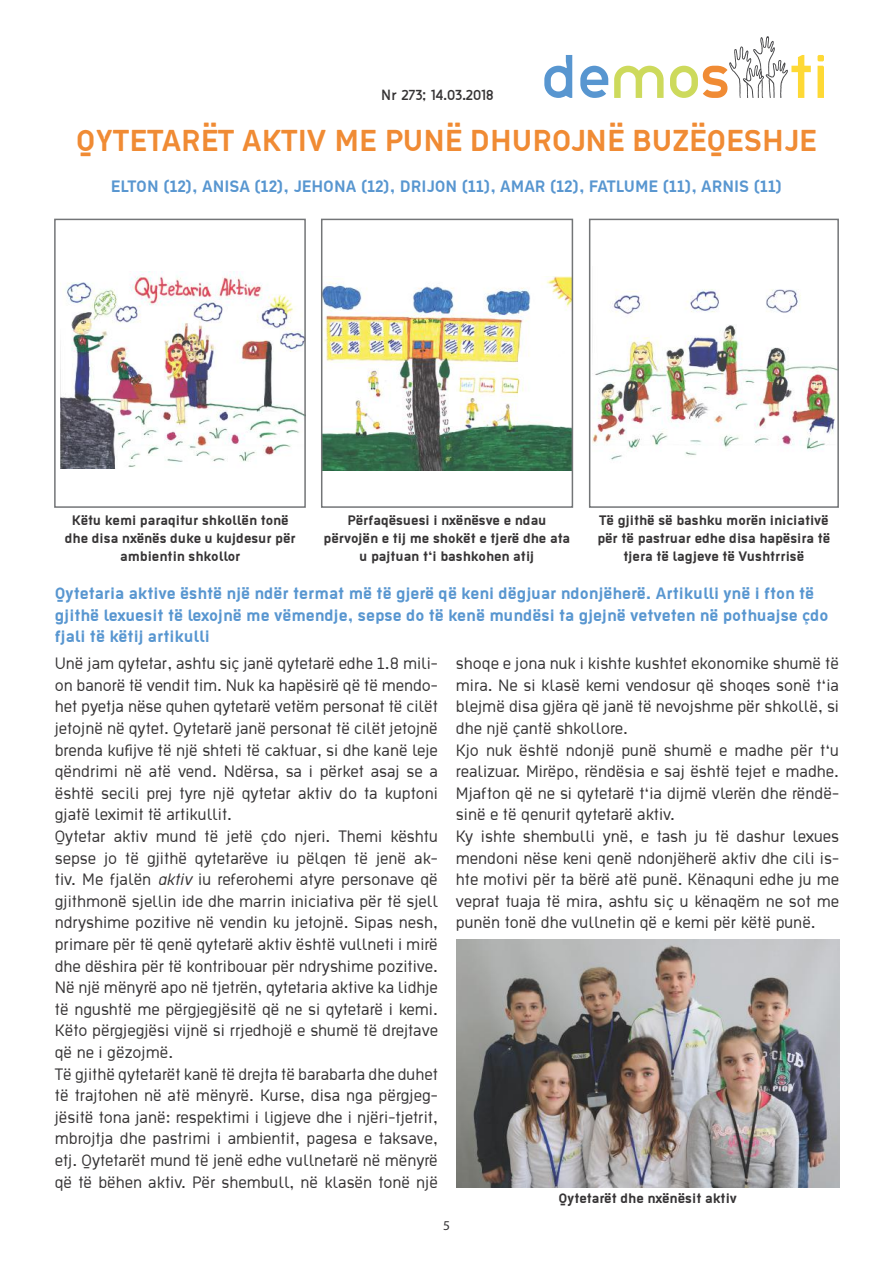
<style>
.page{position:relative;width:893px;height:1263px;background:#fff}
.page>*{position:absolute;margin:0;border:0;box-sizing:border-box;transform-origin:0 0}
.t1{font:700 33px "Ekstropia";color:#f08b34}
.t2{font:18px/21.6px "Ekstropia";color:#363435}
.t3{font:700 18px/21.6px "Ekstropia";color:#5896d0}
.t4{font:700 15px/18px "Ekstropia";color:#363435;text-align:center}
.t5{font:13.5px "Thelbi Kujtesa";color:#363435}
.t6{font:13.5px "Myriad Pro";color:#363435}
.s1{font-style:italic}
</style>
<div class="page">
<svg style="left:544px;top:55px;width:28px;height:43px"></svg>
<svg style="left:580px;top:66px;width:28px;height:32px"></svg>
<svg style="left:614px;top:66px;width:50px;height:32px"></svg>
<svg style="left:817px;top:55px;width:7px;height:43px"></svg>
<svg style="left:670px;top:36px;width:141px;height:62px"></svg>
<img style="left:324px;top:276px;width:246px;height:195px">
<div style="left:321px;top:219px;width:252px;height:289px;border:2px solid #737577"></div>
<img style="left:457px;top:940px;width:382px;height:248px">
<img style="left:60px;top:271px;width:243px;height:198px">
<div style="left:54px;top:219px;width:252px;height:289px;border:2px solid #737577"></div>
<img style="left:593px;top:289px;width:243px;height:171px">
<div style="left:589px;top:219px;width:250px;height:289px;border:2px solid #737577"></div>
<p class="t5" style="left:381px;top:85px;width:114px">Nr 273; 14.03.2018</p>
<h1 class="t1" style="left:76px;top:121px;width:742px">QYTETARËT AKTIV ME PUNË DHUROJNË BUZËQESHJE</h1>
<p class="t3" style="left:111px;top:175px;width:673px">ELTON (12), ANISA (12), JEHONA (12), DRIJON (11), AMAR (12), FATLUME (11), ARNIS (11)</p>
<p class="t4" style="left:65px;top:511px;width:232px">Këtu kemi paraqitur shkollën tonë dhe disa nxënës duke u kujdesur për ambientin shkollor</p>
<p class="t4" style="left:324px;top:511px;width:248px">Përfaqësuesi i nxënësve e ndau përvojën e tij me shokët e tjerë dhe ata u pajtuan t‘i bashkohen atij</p>
<p class="t4" style="left:597px;top:510px;width:235px">Të gjithë së bashku morën iniciativë për të pastruar edhe disa hapësira të tjera të lagjeve të Vushtrrisë</p>
<p class="t3" style="left:55px;top:582px;width:775px">Qytetaria aktive është një ndër termat më të gjerë që keni dëgjuar ndonjëherë. Artikulli ynë i fton të gjithë lexuesit të lexojnë me vëmendje, sepse do të kenë mundësi ta gjejnë vetveten në pothuajse çdo fjali të këtij artikulli</p>
<p class="t2" style="left:55px;top:652px;width:385px">Unë jam qytetar, ashtu siç janë qytetarë edhe 1.8 mili&shy;on banorë të vendit tim. Nuk ka hapësirë që të mendo&shy;het pyetja nëse quhen qytetarë vetëm personat të cilët jetojnë në qytet. Qytetarë janë personat të cilët jetojnë brenda kufijve të një shteti të caktuar, si dhe kanë leje qëndrimi në atë vend. Ndërsa, sa i përket asaj se a është secili prej tyre një qytetar aktiv do ta kuptoni gjatë leximit të artikullit.<br>Qytetar aktiv mund të jetë çdo njeri. Themi kështu sepse jo të gjithë qytetarëve iu pëlqen të jenë ak&shy;tiv. Me fjalën <span class="s1">aktiv</span> iu referohemi atyre personave që gjithmonë sjellin ide dhe marrin iniciativa për të sjell ndryshime pozitive në vendin ku jetojnë. Sipas nesh, primare për të qenë qytetarë aktiv është vullneti i mirë dhe dëshira për të kontribouar për ndryshime pozitive.<br>Në një mënyrë apo në tjetrën, qytetaria aktive ka lidhje të ngushtë me përgjegjësitë që ne si qytetarë i kemi.<br>Këto përgjegjësi vijnë si rrjedhojë e shumë të drejtave që ne i gëzojmë.<br>Të gjithë qytetarët kanë të drejta të barabarta dhe duhet të trajtohen në atë mënyrë. Kurse, disa nga përgjeg&shy;jësitë tona janë: respektimi i ligjeve dhe i njëri-tjetrit, mbrojtja dhe pastrimi i ambientit, pagesa e taksave, etj. Qytetarët mund të jenë edhe vullnetarë në mënyrë që të bëhen aktiv. Për shembull, në klasën tonë një</p>
<p class="t2" style="left:456px;top:652px;width:385px">shoqe e jona nuk i kishte kushtet ekonomike shumë të mira. Ne si klasë kemi vendosur që shoqes sonë t‘ia blejmë disa gjëra që janë të nevojshme për shkollë, si dhe një çantë shkollore.<br>Kjo nuk është ndonjë punë shumë e madhe për t‘u realizuar. Mirëpo, rëndësia e saj është tejet e madhe.<br>Mjafton që ne si qytetarë t‘ia dijmë vlerën dhe rëndë&shy;sinë e të qenurit qytetarë aktiv.<br>Ky ishte shembulli ynë, e tash ju të dashur lexues mendoni nëse keni qenë ndonjëherë aktiv dhe cili is&shy;hte motivi për ta bërë atë punë. Kënaquni edhe ju me veprat tuaja të mira, ashtu siç u kënaqëm ne sot me punën tonë dhe vullnetin që e kemi për këtë punë.</p>
<p class="t6" style="left:443px;top:1217px;width:8px">5</p>
<p class="t4" style="left:559px;top:1189px;width:180px">Qytetarët dhe nxënësit aktiv</p>
</div>
